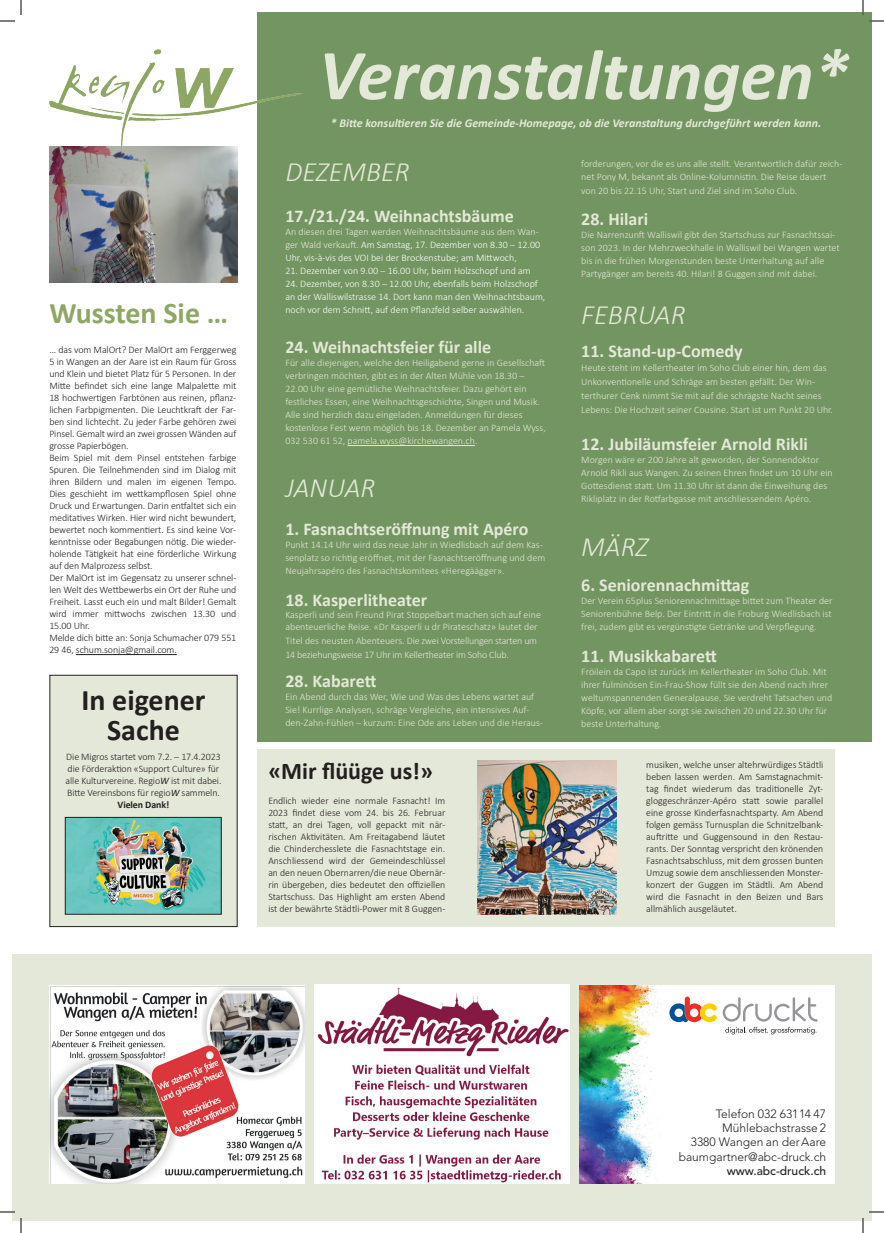
<style>
.page{position:relative;width:884px;height:1233px;background:#fff}
.page>*{position:absolute;margin:0;border:0;box-sizing:border-box;transform-origin:0 0}
.t1{font:italic 700 72px "Calibri";color:#e4e8d8}
.t2{font:700 30px/30px "Calibri";color:#231f20;text-align:center}
.t3{font:700 30px "Calibri";color:#8ea764}
.t4{font:italic 300 28px "Calibri";color:#e4e8d8}
.t5{font:700 24px "Calibri";color:#231f20}
.t6{font:700 18px "Calibri";color:#e4e8d8}
.t7{font:italic 700 12px "Calibri";color:#e4e8d8}
.t8{font:300 12px/14.4px "Avenir LT Std";color:#231f20;text-align:right}
.t9{font:500 12px "Avenir LT Std";color:#231f20}
.t10{font:300 10px/13px "Calibri";color:#e4e8d8}
.t11{font:300 10px/12px "Calibri";letter-spacing:-.01em;color:#231f20;text-align:justify}
.t12{font:300 10px/13px "Calibri";color:#fff}
.t13{font:300 10px/14px "Calibri";letter-spacing:-.02em;color:#e4e8d8}
.s1{font-weight:400;font-style:italic}
.s2{font-weight:700}
.s3{color:#e4e8d8}
</style>
<div class="page">
<img style="left:49px;top:149px;width:188px;height:134px">
<div style="left:12px;top:954px;width:859px;height:266px;background:#e4e8d8"></div>
<div style="left:257px;top:12px;width:614px;height:730px;background:#739561"></div>
<hr style="left:348px;top:445px;width:127px;height:1px;background:#e4e8d8">
<img style="left:49px;top:985px;width:255px;height:198px">
<img style="left:49px;top:49px;width:253px;height:100px">
<div style="left:579px;top:985px;width:256px;height:198px;background:#fff"></div>
<img style="left:579px;top:985px;width:81px;height:198px">
<svg style="left:669px;top:996px;width:48px;height:26px"></svg>
<svg style="left:723px;top:997px;width:95px;height:37px"></svg>
<hr style="left:76px;top:654px;width:101px;height:1px;background:#231f20">
<img style="left:315px;top:985px;width:255px;height:198px">
<div style="left:257px;top:749px;width:578px;height:177px;background:#e4e8d8"></div>
<img style="left:478px;top:760px;width:139px;height:154px">
<div style="left:50px;top:675px;width:187px;height:251px;background:#e4e8d8"></div>
<div style="left:49px;top:674px;width:189px;height:253px;border:1px solid #231f20"></div>
<img style="left:67px;top:819px;width:153px;height:93px">
<div style="left:65px;top:817px;width:157px;height:97px;border:1px solid #231f20"></div>
<svg style="left:0;top:1211px;width:15px;height:1px"></svg>
<svg style="left:869px;top:1211px;width:15px;height:1px"></svg>
<svg style="left:0;top:0;width:22px;height:22px"></svg>
<svg style="left:20px;top:1218px;width:2px;height:15px"></svg>
<svg style="left:862px;top:0;width:22px;height:22px"></svg>
<svg style="left:862px;top:1218px;width:2px;height:15px"></svg>
<h2 class="t3" style="left:49px;top:292px;width:180px">Wussten Sie …</h2>
<p class="t11" style="left:49px;top:344px;width:189px;text-align:left">… das vom MalOrt? Der MalOrt am Ferggerweg 5 in Wangen an der Aare ist ein Raum für Gross und Klein und bietet Platz für 5 Personen. In der Mitte befindet sich eine lange Malpalette mit 18 hochwertigen Farbtönen aus reinen, pflanz&shy;lichen Farbpigmenten. Die Leuchtkraft der Far&shy;ben sind lichtecht. Zu jeder Farbe gehören zwei Pinsel. Gemalt wird an zwei grossen Wänden auf grosse Papierbögen.<br>Beim Spiel mit dem Pinsel entstehen farbige Spuren. Die Teilnehmenden sind im Dialog mit ihren Bildern und malen im eigenen Tempo.<br>Dies geschieht im wettkampflosen Spiel ohne Druck und Erwartungen. Darin entfaltet sich ein meditatives Wirken. Hier wird nicht bewundert, bewertet noch kommentiert. Es sind keine Vor&shy;kenntnisse oder Begabungen nötig. Die wieder&shy;holende Tätigkeit hat eine förderliche Wirkung auf den Malprozess selbst.<br>Der MalOrt ist im Gegensatz zu unserer schnel&shy;len Welt des Wettbewerbs ein Ort der Ruhe und Freiheit. Lasst euch ein und malt Bilder! Gemalt wird immer mittwochs zwischen 13.30 und 15.00 Uhr.<br>Melde dich bitte an: Sonja Schumacher 079 551<br>29 46, schum.sonja@gmail.com.</p>
<h2 class="t2" style="left:81px;top:684px;width:126px">In eigener<br>Sache</h2>
<p class="t11" style="left:66px;top:751px;width:157px;text-align:center">Die Migros startet vom 7.2. – 17.4.2023 die Förderaktion «Support Culture» für alle Kulturvereine. Regio<span class="s1">W</span> ist mit dabei.<br>Bitte Vereinsbons für regio<span class="s1">W</span> sammeln.<br><span class="s2">Vielen Dank!</span></p>
<h1 class="t1" style="left:318px;top:24px;width:532px">Veranstaltungen*</h1>
<p class="t7" style="left:331px;top:114px;width:492px">* Bitte konsultieren Sie die Gemeinde-Homepage, ob die Veranstaltung durchgeführt werden kann.</p>
<h3 class="t4" style="left:285px;top:154px;width:126px">DEZEMBER</h3>
<h3 class="t6" style="left:285px;top:203px;width:230px">17./21./24. Weihnachtsbäume</h3>
<p class="t12" style="left:285px;top:225px;width:256px"><span class="s3">An diesen drei Tagen werden Weihnachtsbäume aus dem Wan&shy;ger Wald verkauft.</span> Am Samstag, 17. Dezember von 8.30 – 12.00<br>Uhr, vis-à-vis des VOI bei der Brockenstube; am Mittwoch,</p>
<p class="t12" style="left:285px;top:264px;width:247px">21. Dezember von 9.00 – 16.00 Uhr, beim Holzschopf und am</p>
<p class="t12" style="left:285px;top:277px;width:261px">24. Dezember, von 8.30 – 12.00 Uhr, ebenfalls beim Holzschopf an der Walliswilstrasse 14. Dort kann man den Weihnachtsbaum, noch vor dem Schnitt, auf dem Pflanzfeld selber auswählen.</p>
<h3 class="t6" style="left:285px;top:334px;width:207px">24. Weihnachtsfeier für alle</h3>
<p class="t10" style="left:285px;top:356px;width:262px">Für alle diejenigen, welche den Heiligabend gerne in Gesellschaft verbringen möchten, gibt es in der Alten Mühle von 18.30 – 22.00 Uhr eine gemütliche Weihnachtsfeier. Dazu gehört ein festliches Essen, eine Weihnachtsgeschichte, Singen und Musik.<br>Alle sind herzlich dazu eingeladen. Anmeldungen für dieses kostenlose Fest wenn möglich bis 18. Dezember an Pamela Wyss, 032 530 61 52, pamela.wyss@kirchewangen.ch.</p>
<h3 class="t4" style="left:285px;top:470px;width:91px">JANUAR</h3>
<h3 class="t6" style="left:285px;top:516px;width:244px">1. Fasnachtseröffnung mit Apéro</h3>
<p class="t10" style="left:285px;top:538px;width:261px">Punkt 14.14 Uhr wird das neue Jahr in Wiedlisbach auf dem Kas&shy;senplatz so richtig eröffnet, mit der Fasnachtseröffnung und dem<br>Neujahrsapéro des Fasnachtskomitees «Heregäägger».</p>
<h3 class="t6" style="left:285px;top:587px;width:143px">18. Kasperlitheater</h3>
<p class="t10" style="left:285px;top:608px;width:257px;line-height:12px">Kasperli und sein Freund Pirat Stoppelbart machen sich auf eine abenteuerliche Reise. «Dr Kasperli u dr Pirateschatz» lautet der</p>
<p class="t13" style="left:285px;top:633px;width:253px">Titel des neusten Abenteuers. Die zwei Vorstellungen starten um<br>14 beziehungsweise 17 Uhr im Kellertheater im Soho Club.</p>
<h3 class="t6" style="left:285px;top:668px;width:93px">28. Kabarett</h3>
<p class="t10" style="left:285px;top:690px;width:259px">Ein Abend durch das Wer, Wie und Was des Lebens wartet auf<br>Sie! Kurrlige Analysen, schräge Vergleiche, ein intensives Auf&shy;den-Zahn-Fühlen – kurzum: Eine Ode ans Leben und die Heraus-</p>
<h3 class="t5" style="left:268px;top:753px;width:166px">«Mir flüüge us!»</h3>
<p class="t11" style="left:268px;top:794px;width:179px">Endlich wieder eine normale Fasnacht! Im 2023 findet diese vom 24. bis 26. Februar statt, an drei Tagen, voll gepackt mit när&shy;rischen Aktivitäten. Am Freitagabend läutet die Chinderchesslete die Fasnachtstage ein.<br>Anschliessend wird der Gemeindeschlüssel an den neuen Obernarren/die neue Obernär&shy;rin übergeben, dies bedeutet den offiziellen Startschuss. Das Highlight am ersten Abend ist der bewährte Städtli-Power mit 8 Guggen-</p>
<p class="t10" style="left:581px;top:158px;width:263px">forderungen, vor die es uns alle stellt. Verantwortlich dafür zeich&shy;net Pony M, bekannt als Online-Kolumnistin. Die Reise dauert von 20 bis 22.15 Uhr, Start und Ziel sind im Soho Club.</p>
<h3 class="t6" style="left:581px;top:206px;width:69px">28. Hilari</h3>
<p class="t10" style="left:581px;top:228px;width:260px">Die Narrenzunft Walliswil gibt den Startschuss zur Fasnachtssai&shy;son 2023. In der Mehrzweckhalle in Walliswil bei Wangen wartet bis in die frühen Morgenstunden beste Unterhaltung auf alle Partygänger am bereits 40. Hilari! 8 Guggen sind mit dabei.</p>
<h3 class="t4" style="left:581px;top:297px;width:106px">FEBRUAR</h3>
<h3 class="t6" style="left:581px;top:338px;width:163px">11. Stand-up-Comedy</h3>
<p class="t10" style="left:581px;top:360px;width:253px;line-height:14px">Heute steht im Kellertheater im Soho Club einer hin, dem das Unkonventionelle und Schräge am besten gefällt. Der Win&shy;terthurer Cenk nimmt Sie mit auf die schrägste Nacht seines Lebens: Die Hochzeit seiner Cousine. Start ist um Punkt 20 Uhr.</p>
<h3 class="t6" style="left:581px;top:432px;width:228px">12. Jubiläumsfeier Arnold Rikli</h3>
<p class="t10" style="left:581px;top:453px;width:253px">Morgen wäre er 200 Jahre alt geworden, der Sonnendoktor Arnold Rikli aus Wangen. Zu seinen Ehren findet um 10 Uhr ein Gottesdienst statt. Um 11.30 Uhr ist dann die Einweihung des Rikliplatz in der Rotfarbgasse mit anschliessendem Apéro.</p>
<h3 class="t4" style="left:581px;top:530px;width:69px">MÄRZ</h3>
<h3 class="t6" style="left:581px;top:572px;width:170px">6. Seniorennachmittag</h3>
<p class="t10" style="left:581px;top:594px;width:253px;text-align:justify">Der Verein 65plus Seniorennachmittage bittet zum Theater der Seniorenbühne Belp. Der Eintritt in die Froburg Wiedlisbach ist frei, zudem gibt es vergünstigte Getränke und Verpflegung.</p>
<h3 class="t6" style="left:581px;top:643px;width:137px">11. Musikkabarett</h3>
<p class="t10" style="left:581px;top:665px;width:252px">Fröilein da Capo ist zurück im Kellertheater im Soho Club. Mit ihrer fulminösen Ein-Frau-Show füllt sie den Abend nach ihrer weltumspannenden Generalpause. Sie verdreht Tatsachen und Köpfe, vor allem aber sorgt sie zwischen 20 und 22.30 Uhr für beste Unterhaltung.</p>
<p class="t11" style="left:646px;top:758px;width:179px">musiken, welche unser altehrwürdiges Städtli beben lassen werden. Am Samstagnachmit&shy;tag findet wiederum das traditionelle Zyt&shy;gloggeschränzer-Apéro statt sowie parallel eine grosse Kinderfasnachtsparty. Am Abend folgen gemäss Turnusplan die Schnitzelbank&shy;auftritte und Guggensound in den Restau&shy;rants. Der Sonntag verspricht den krönenden Fasnachtsabschluss, mit dem grossen bunten Umzug sowie dem anschliessenden Monster&shy;konzert der Guggen im Städtli. Am Abend wird die Fasnacht in den Beizen und Bars allmählich ausgeläutet.</p>
<p class="t8" style="left:679px;top:1106px;width:149px">Telefon 032 631 14 47<br>Mühlebachstrasse 2<br>3380 Wangen an der Aare baumgartner@abc-druck.ch</p>
<p class="t9" style="left:727px;top:1164px;width:101px">www.abc-druck.ch</p>
</div>
